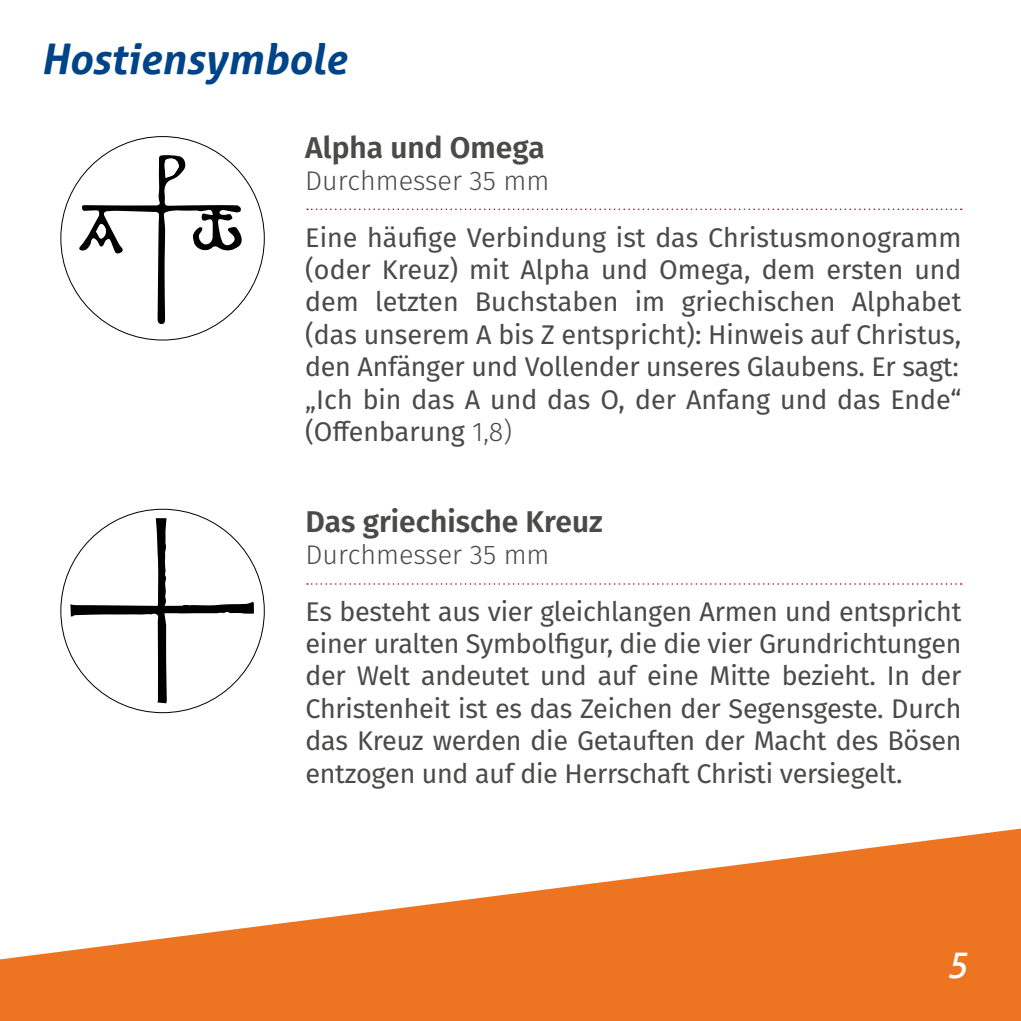
<style>
.page{position:relative;width:1021px;height:1021px;background:#fff}
.page>*{position:absolute;margin:0;border:0;box-sizing:border-box;transform-origin:0 0}
.t1{font:italic 700 42px "Aller";color:#048}
.t2{font:italic 36px "Aller";color:#fff}
.t3{font:600 30px "Fira Sans";color:#4a4a49}
.t4{font:27px/32.4px "Fira Sans";letter-spacing:-.01em;color:#4a4a49;text-align:justify}
.t5{font:300 27px "Fira Sans";color:#4a4a49}
.s1{font-weight:300}
</style>
<div class="page">
<svg style="left:0;top:828px;width:1020px;height:192px;fill:#ed7521"></svg>
<div style="left:0;top:992px;width:345px;height:28px;background:#ed7521"></div>
<svg style="left:307px;top:208px;width:654px;height:2px"></svg>
<svg style="left:307px;top:583px;width:654px;height:1px"></svg>
<svg style="left:61px;top:137px;width:203px;height:203px"></svg>
<svg style="left:61px;top:509px;width:203px;height:203px"></svg>
<h1 class="t1" style="left:41px;top:32px;width:307px">Hostiensymbole</h1>
<p class="t3" style="left:305px;top:123px;width:241px">Alpha und Omega</p>
<p class="t5" style="left:305px;top:161px;width:245px">Durchmesser 35 mm</p>
<p class="t4" style="left:305px;top:220px;width:657px">Eine häufige Verbindung ist das Christusmonogramm (oder Kreuz) mit Alpha und Omega, dem ersten und dem letzten Buchstaben im griechischen Alphabet (das unserem A bis Z entspricht): Hinweis auf Christus, den Anfänger und Vollender unseres Glaubens. Er sagt: „Ich bin das A und das O, der Anfang und das Ende“ (Offenbarung <span class="s1">1,8)</span></p>
<p class="t3" style="left:305px;top:496px;width:299px">Das griechische Kreuz</p>
<p class="t5" style="left:305px;top:535px;width:245px">Durchmesser 35 mm</p>
<p class="t4" style="left:305px;top:594px;width:657px">Es besteht aus vier gleichlangen Armen und entspricht einer uralten Symbolfigur, die die vier Grundrichtungen der Welt andeutet und auf eine Mitte bezieht. In der Christenheit ist es das Zeichen der Segensgeste. Durch das Kreuz werden die Getauften der Macht des Bösen entzogen und auf die Herrschaft Christi versiegelt.</p>
<h2 class="t2" style="left:946px;top:943px;width:23px">5</h2>
</div>
